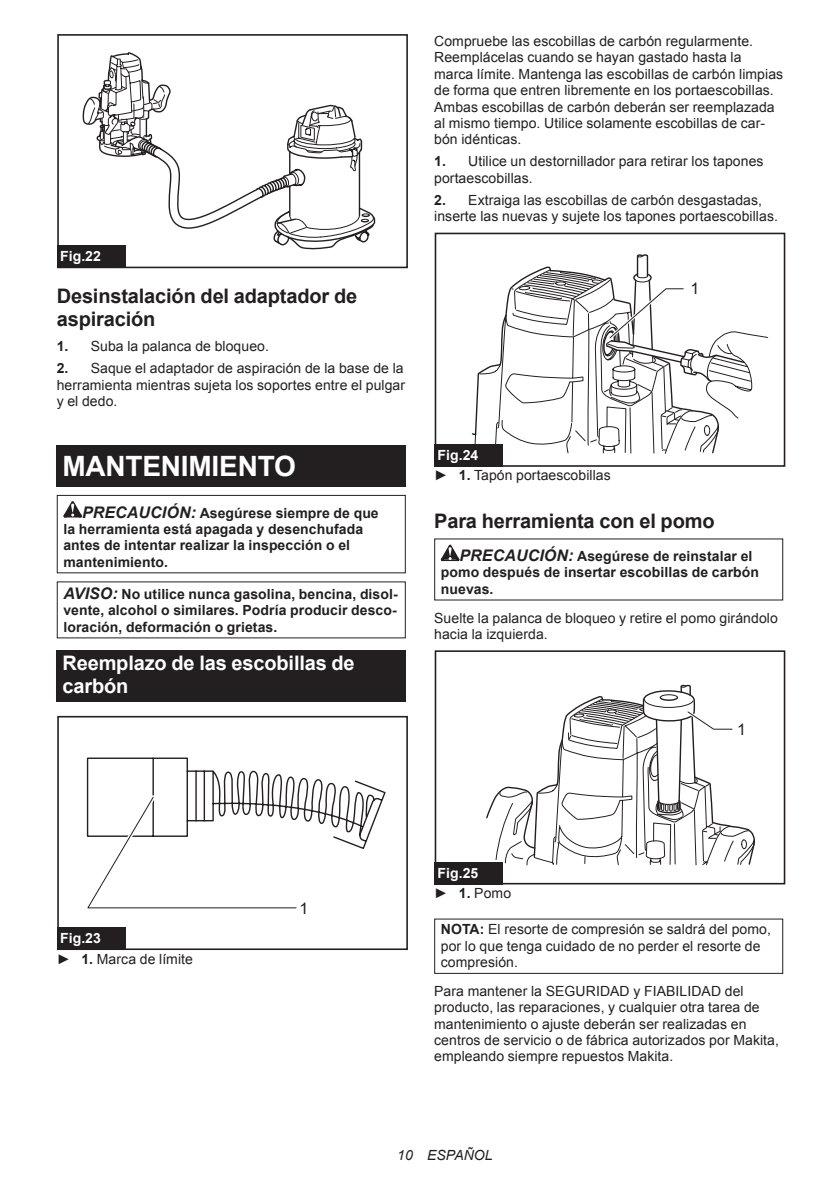
<style>
.page{position:relative;width:840px;height:1191px;background:#fff}
.page>*{position:absolute;margin:0;border:0;box-sizing:border-box;transform-origin:0 0}
.t1{font:700 28px "Arial";letter-spacing:-.01em;color:#fff}
.t2{font:700 20px/23.4px "Arial";letter-spacing:-.01em;color:#231f20}
.t3{font:700 20px/23.4px "Arial";letter-spacing:-.01em;color:#fff}
.t4{font:16px "Arial";color:#231f20}
.t5{font:14px/16.4px "Arial";letter-spacing:.005em;color:#231f20}
.t6{font:700 14px/16.4px "Arial";letter-spacing:.005em;color:#231f20}
.t7{font:700 14px/20.2px "Arial";letter-spacing:.005em;color:#fff}
.t8{font:italic 14px "Arial";letter-spacing:.005em;color:#231f20}
.s1{font-weight:700}
.s2{font-style:italic;font-size:16px}
.s3{font-weight:700;color:#fff}
.s4{font-weight:400;color:#231f20}
.s5{color:#231f20}
</style>
<div class="page">
<svg style="left:83px;top:52px;width:293px;height:199px"></svg>
<div style="left:57px;top:34px;width:350px;height:234px;border:2px solid #231f20"></div>
<div style="left:57px;top:245px;width:68px;height:23px;background:#231f20"></div>
<div style="left:57px;top:446px;width:348px;height:41px;background:#231f20"></div>
<svg style="left:63px;top:501px;width:19px;height:16px"></svg>
<div style="left:57px;top:495px;width:348px;height:78px;border:1px solid #231f20"></div>
<div style="left:57px;top:650px;width:348px;height:51px;background:#231f20"></div>
<div style="left:57px;top:716px;width:350px;height:234px;border:2px solid #231f20"></div>
<svg style="left:86px;top:757px;width:300px;height:193px"></svg>
<svg style="left:86px;top:791px;width:211px;height:122px"></svg>
<div style="left:57px;top:927px;width:68px;height:23px;background:#231f20"></div>
<svg style="left:471px;top:254px;width:297px;height:210px"></svg>
<div style="left:434px;top:233px;width:350px;height:234px;border:2px solid #231f20"></div>
<div style="left:434px;top:444px;width:68px;height:23px;background:#231f20"></div>
<svg style="left:440px;top:544px;width:19px;height:17px"></svg>
<div style="left:434px;top:650px;width:350px;height:234px;border:2px solid #231f20"></div>
<svg style="left:486px;top:685px;width:269px;height:180px"></svg>
<div style="left:434px;top:861px;width:68px;height:23px;background:#231f20"></div>
<div style="left:434px;top:918px;width:348px;height:56px;border:1px solid #231f20"></div>
<p class="t7" style="left:60px;top:247px;width:42px">Fig.22</p>
<h2 class="t2" style="left:57px;top:285px;width:302px">Desinstalación del adaptador de aspiración</h2>
<p class="t5" style="left:57px;top:338px;width:214px"><span class="s1">1.</span> Suba la palanca de bloqueo.</p>
<p class="t5" style="left:57px;top:360px;width:350px;text-align:justify"><span class="s1">2.</span> Saque el adaptador de aspiración de la base de la herramienta mientras sujeta los soportes entre el pulgar y el dedo.</p>
<h1 class="t1" style="left:62px;top:447px;width:235px">MANTENIMIENTO</h1>
<p class="t6" style="left:63px;top:505px;width:316px;text-indent:19px"><span class="s2">PRECAUCIÓN:</span> Asegúrese siempre de que la herramienta está apagada y desenchufada antes de intentar realizar la inspección o el mantenimiento.</p>
<p class="t6" style="left:63px;top:586px;width:335px;text-align:justify"><span class="s2">AVISO:</span> No utilice nunca gasolina, bencina, disol&shy;vente, alcohol o similares. Podría producir desco&shy;loración, deformación o grietas.</p>
<h2 class="t3" style="left:62px;top:651px;width:294px">Reemplazo de las escobillas de carbón</h2>
<p class="t5" style="left:434px;top:33px;width:350px">Compruebe las escobillas de carbón regularmente.<br>Reemplácelas cuando se hayan gastado hasta la marca límite. Mantenga las escobillas de carbón limpias de forma que entren libremente en los portaescobillas.<br>Ambas escobillas de carbón deberán ser reemplazada al mismo tiempo. Utilice solamente escobillas de car&shy;bón idénticas.</p>
<p class="t5" style="left:434px;top:153px;width:331px"><span class="s1">1.</span> Utilice un destornillador para retirar los tapones portaescobillas.</p>
<p class="t5" style="left:434px;top:192px;width:345px"><span class="s1">2.</span> Extraiga las escobillas de carbón desgastadas, inserte las nuevas y sujete los tapones portaescobillas.</p>
<p class="t4" style="left:690px;top:278px;width:10px">1</p>
<p class="t5" style="left:434px;top:445px;width:178px;line-height:20.2px"><span class="s3">Fig.24<br></span>► <span class="s1">1.</span> Tapón portaescobillas</p>
<h2 class="t2" style="left:434px;top:509px;width:282px">Para herramienta con el pomo</h2>
<p class="t6" style="left:440px;top:548px;width:319px;text-indent:19px"><span class="s2">PRECAUCIÓN:</span> Asegúrese de reinstalar el pomo después de insertar escobillas de carbón nuevas.</p>
<p class="t5" style="left:434px;top:609px;width:345px">Suelte la palanca de bloqueo y retire el pomo girándolo hacia la izquierda.</p>
<p class="t4" style="left:736px;top:718px;width:10px">1</p>
<p class="t5" style="left:57px;top:928px;width:138px;line-height:20.2px"><span class="s3">Fig.23<br></span>► <span class="s1">1.</span> Marca de límite</p>
<p class="t4" style="left:299px;top:898px;width:10px">1</p>
<p class="t7" style="left:434px;top:863px;width:78px">Fig.25<br><span class="s4">►</span> <span class="s5">1.</span> <span class="s4">Pomo</span></p>
<p class="t5" style="left:440px;top:921px;width:331px"><span class="s1">NOTA:</span> El resorte de compresión se saldrá del pomo, por lo que tenga cuidado de no perder el resorte de compresión.</p>
<p class="t5" style="left:434px;top:983px;width:346px">Para mantener la SEGURIDAD y FIABILIDAD del producto, las reparaciones, y cualquier otra tarea de mantenimiento o ajuste deberán ser realizadas en centros de servicio o de fábrica autorizados por Makita, empleando siempre repuestos Makita.</p>
<p class="t8" style="left:397px;top:1146px;width:97px">10 ESPAÑOL</p>
</div>
